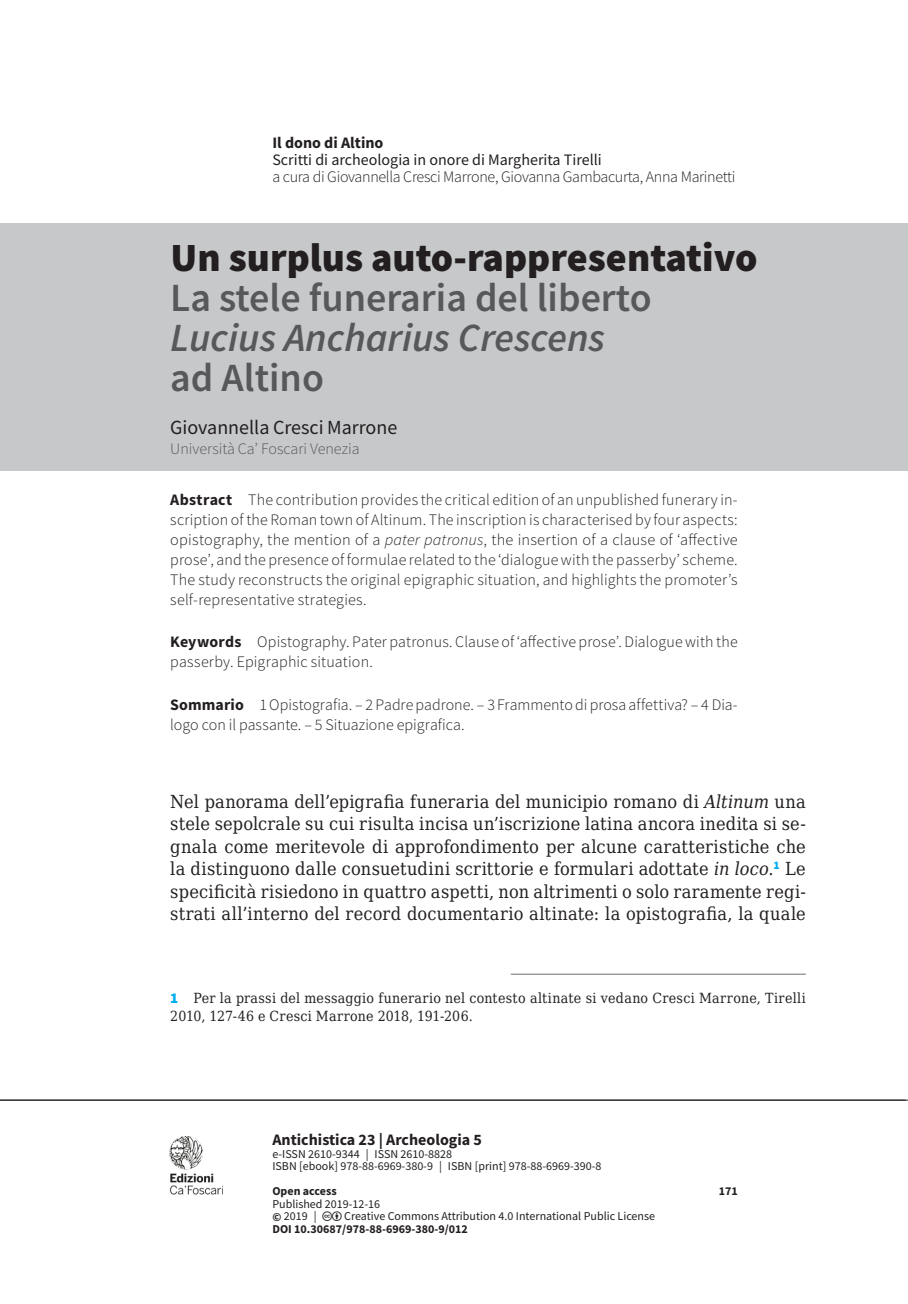
<style>
.page{position:relative;width:908px;height:1304px;background:#fff}
.page>*{position:absolute;margin:0;border:0;box-sizing:border-box;transform-origin:0 0}
._9102-ecf-sottotitol{font:600 40px/40px "Source Sans Pro";color:#57585a}
._9101-ecf-titolo-sag{font:900 40px "Source Sans Pro";color:#231f20}
._9103-ecf-autore-sag{font:20px "Source Sans Pro";color:#231f20}
._031-ecf-para-1{font:18px/22.4px "DejaVu Serif Condensed";letter-spacing:.015em;color:#231f20;text-align:justify}
._9105-ecf-abstract{font:300 16px/20px "Source Sans Pro";letter-spacing:-.02em;color:#231f20;text-align:justify}
._9107-ecf-keywords{font:300 16px/20px "Source Sans Pro";letter-spacing:.005em;color:#231f20}
.t1{font:16px "Source Sans Pro";color:#231f20}
.t2{font:700 16px "Source Sans Pro";color:#231f20}
._9104-ecf-autore-aff{font:300 16px "Source Sans Pro";color:#57585a}
._501-ecf-nota-para-1{font:14px/17.6px "DejaVu Serif Condensed";letter-spacing:.02em;color:#231f20}
.t3{font:12px/12.4px "Source Sans Pro";color:#231f20}
.t4{font:700 12px "Source Sans Pro";color:#231f20}
.s1{font-style:italic}
.s2{font-weight:700}
.s3{font-family:"Source Sans Pro";font-weight:900;font-size:15px;color:#00aeef}
</style>
<div class="page">
<hr style="left:0;top:1100px;width:907px;height:1px;background:#231f20">
<img style="left:169px;top:1136px;width:54px;height:59px">
<div style="left:0;top:223px;width:907px;height:248px;background:#c7c8ca"></div>
<hr style="left:510px;top:974px;width:295px;height:1px;background:#6c6d70">
<p class="t2" style="left:272px;top:132px;width:112px">Il dono di Altino</p>
<p class="t1" style="left:272px;top:150px;width:331px">Scritti di archeologia in onore di Margherita Tirelli</p>
<p class="_9105-ecf-abstract" style="left:272px;top:167px;width:464px">a cura di Giovannella Cresci Marrone, Giovanna Gambacurta, Anna Marinetti</p>
<p class="_9101-ecf-titolo-sag" style="left:170px;top:230px;width:588px">Un surplus auto-rappresentativo</p>
<p class="_9102-ecf-sottotitol" style="left:170px;top:277px;width:482px">La stele funeraria del liberto<br><span class="s1">Lucius Ancharius Crescens </span>ad Altino</p>
<p class="_9103-ecf-autore-sag" style="left:170px;top:414px;width:228px">Giovannella Cresci Marrone</p>
<p class="_9104-ecf-autore-aff" style="left:170px;top:439px;width:191px">Università Ca’ Foscari Venezia</p>
<p class="_9105-ecf-abstract" style="left:170px;top:489px;width:568px"><span class="s2">Abstract</span> The contribution provides the critical edition of an unpublished funerary in&shy;scription of the Roman town of Altinum. The inscription is characterised by four aspects: opistography, the mention of a <span class="s1">pater patronus</span>, the insertion of a clause of ‘affective prose’, and the presence of formulae related to the ‘dialogue with the passerby’ scheme.<br>The study reconstructs the original epigraphic situation, and highlights the promoter’s self-representative strategies.</p>
<p class="_9107-ecf-keywords" style="left:170px;top:632px;width:568px"><span class="s2">Keywords</span> Opistography. Pater patronus. Clause of ‘affective prose’. Dialogue with the passerby. Epigraphic situation.</p>
<p class="_9107-ecf-keywords" style="left:170px;top:695px;width:568px"><span class="s2">Sommario</span> 1 Opistografia. – 2 Padre padrone. – 3 Frammento di prosa affettiva? – 4 Dia&shy;logo con il passante. – 5 Situazione epigrafica.</p>
<p class="_031-ecf-para-1" style="left:170px;top:790px;width:636px">Nel panorama dell’epigrafia funeraria del municipio romano di <span class="s1">Altinum</span> una stele sepolcrale su cui risulta incisa un’iscrizione latina ancora inedita si se&shy;gnala come meritevole di approfondimento per alcune caratteristiche che la distinguono dalle consuetudini scrittorie e formulari adottate <span class="s1">in loco</span>.<sup>1</sup> Le specificità risiedono in quattro aspetti, non altrimenti o solo raramente regi&shy;strati all’interno del record documentario altinate: la opistografia, la quale</p>
<p class="_501-ecf-nota-para-1" style="left:170px;top:989px;width:637px"><span class="s3">1</span> Per la prassi del messaggio funerario nel contesto altinate si vedano Cresci Marrone, Tirelli<br>2010, 127-46 e Cresci Marrone 2018, 191-206.</p>
<p class="t2" style="left:272px;top:1129px;width:211px">Antichistica 23 | Archeologia 5</p>
<p class="t3" style="left:272px;top:1147px;width:330px">e-ISSN 2610-9344 | ISSN 2610-8828<br>ISBN [ebook] 978-88-6969-380-9 | ISBN [print] 978-88-6969-390-8</p>
<p class="t4" style="left:272px;top:1183px;width:66px">Open access</p>
<p class="t4" style="left:718px;top:1183px;width:21px">171</p>
<p class="t3" style="left:272px;top:1197px;width:109px">Published 2019-12-16 <span class="s2">©</span> 2019 |</p>
<p class="t3" style="left:344px;top:1210px;width:312px">Creative Commons Attribution 4.0 International Public License</p>
<p class="t4" style="left:272px;top:1220px;width:197px">DOI 10.30687/978-88-6969-380-9/012</p>
</div>
